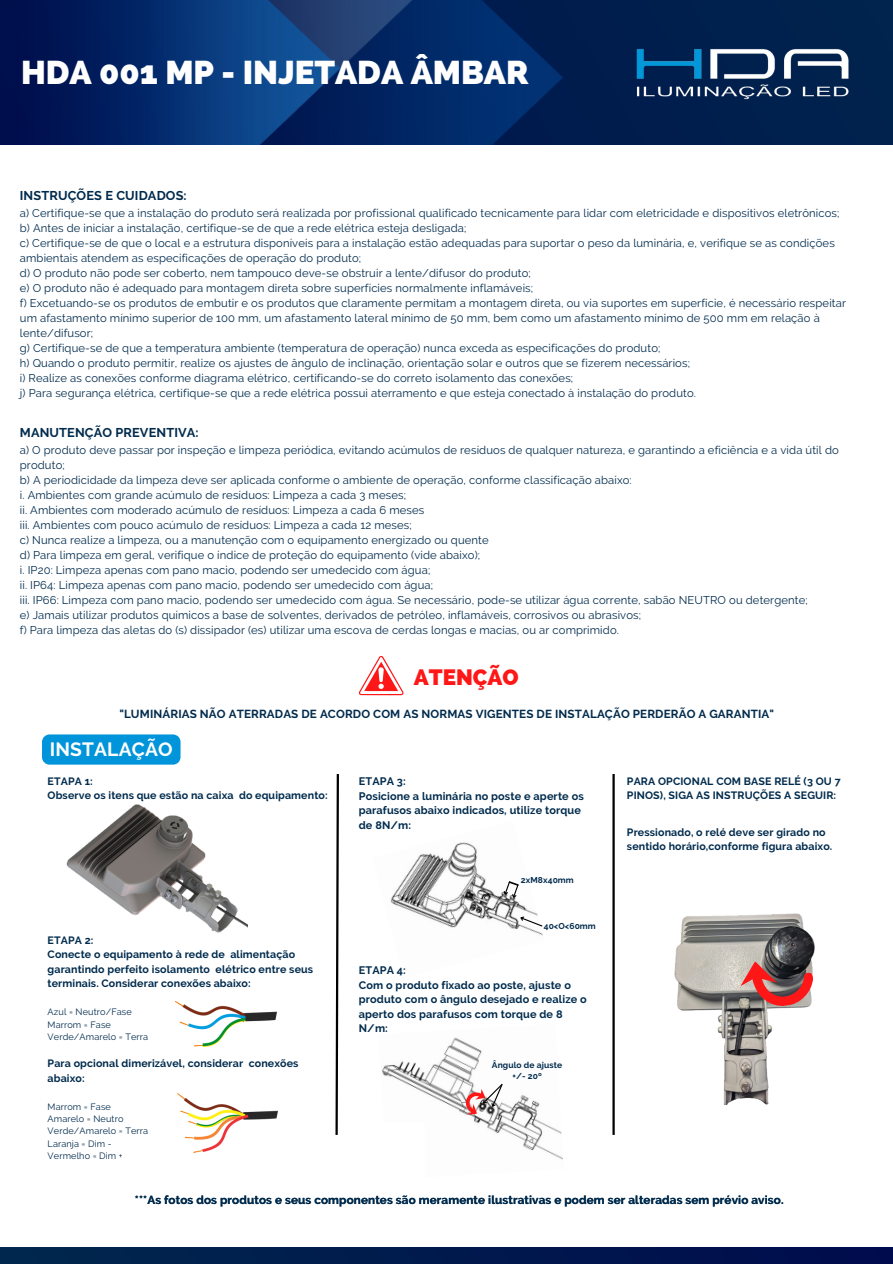
<style>
.page{position:relative;width:893px;height:1264px;background:#fff}
.page>*{position:absolute;margin:0;border:0;box-sizing:border-box;transform-origin:0 0}
.t1{font:800 33px "Raleway";color:#fff}
.t2{font:800 22.35px "Raleway";color:#ff1616}
.t3{font:700 19.2px "Raleway";letter-spacing:.01em;color:#fff}
.t4{font:700 12.75px "Raleway";letter-spacing:.01em;color:#002b4d}
.t5{font:700 11.7px "Raleway";letter-spacing:.01em;color:#002b4d}
.t6{font:11.25px/15px "Raleway";letter-spacing:.01em;color:#002b4d}
.t7{font:700 10.95px/14.5px "Raleway";letter-spacing:.01em;color:#002b4d}
.t8{font:700 10.65px/14.5px "Raleway";letter-spacing:.01em;color:#002b4d}
.t9{font:9.15px "Raleway";letter-spacing:.01em;color:#002b4d}
.t10{font:700 8.55px/11.2px "Raleway";letter-spacing:.01em;color:#002b4d;text-align:center}
</style>
<div class="page">
<div style="left:0;top:0;width:892px;height:144px;background:#001f4d"></div>
<img style="left:15px;top:0;width:324px;height:145px">
<img style="left:238px;top:0;width:324px;height:144px">
<img style="left:627px;top:38px;width:234px;height:68px">
<div style="left:0;top:1247px;width:892px;height:16px;background:linear-gradient(to right,#00284d,#000b4d)"></div>
<svg style="left:359px;top:656px;width:44px;height:39px"></svg>
<svg style="left:335px;top:774px;width:4px;height:361px"></svg>
<hr style="left:612px;top:774px;width:2px;height:360px;background:#000">
<img style="left:66px;top:804px;width:181px;height:129px">
<img style="left:177px;top:1093px;width:100px;height:59px">
<img style="left:175px;top:1001px;width:101px;height:45px">
<img style="left:390px;top:842px;width:153px;height:94px">
<img style="left:382px;top:1037px;width:181px;height:123px">
<svg style="left:518px;top:914px;width:25px;height:13px"></svg>
<svg style="left:501px;top:879px;width:18px;height:21px"></svg>
<img style="left:674px;top:913px;width:141px;height:191px">
<svg style="left:738px;top:955px;width:77px;height:55px;background:#a06664"></svg>
<svg style="left:460px;top:1082px;width:43px;height:36px"></svg>
<div style="left:378px;top:1122px;width:46px;height:57px;background:#fff"></div>
<div style="left:42px;top:734px;width:138px;height:30px;background:#0095da"></div>
<p class="t1" style="left:21px;top:53px;width:509px">HDA 001 MP - INJETADA ÂMBAR</p>
<h5 class="t4" style="left:20px;top:188px;width:168px">INSTRUÇÕES E CUIDADOS:</h5>
<h5 class="t6" style="left:20px;top:205px;width:827px">a) Certifique-se que a instalação do produto será realizada por profissional qualificado tecnicamente para lidar com eletricidade e dispositivos eletrônicos; b) Antes de iniciar a instalação, certifique-se de que a rede elétrica esteja desligada;<br>c) Certifique-se de que o local e a estrutura disponíveis para a instalação estão adequadas para suportar o peso da luminária, e, verifique se as condições ambientais atendem as especificações de operação do produto;<br>d) O produto não pode ser coberto, nem tampouco deve-se obstruir a lente/difusor do produto;<br>e) O produto não é adequado para montagem direta sobre superfícies normalmente inflamáveis;<br>f) Excetuando-se os produtos de embutir e os produtos que claramente permitam a montagem direta, ou via suportes em superfície, é necessário respeitar um afastamento mínimo superior de 100 mm, um afastamento lateral mínimo de 50 mm, bem como um afastamento mínimo de 500 mm em relação à lente/difusor;<br>g) Certifique-se de que a temperatura ambiente (temperatura de operação) nunca exceda as especificações do produto;<br>h) Quando o produto permitir, realize os ajustes de ângulo de inclinação, orientação solar e outros que se fizerem necessários;<br>i) Realize as conexões conforme diagrama elétrico, certificando-se do correto isolamento das conexões;<br>j) Para segurança elétrica, certifique-se que a rede elétrica possui aterramento e que esteja conectado à instalação do produto.</h5>
<p class="t4" style="left:20px;top:425px;width:180px">MANUTENÇÃO PREVENTIVA:</p>
<p class="t6" style="left:20px;top:442px;width:820px">a) O produto deve passar por inspeção e limpeza periódica, evitando acúmulos de resíduos de qualquer natureza, e garantindo a eficiência e a vida útil do produto;<br>b) A periodicidade da limpeza deve ser aplicada conforme o ambiente de operação, conforme classificação abaixo:<br>i. Ambientes com grande acúmulo de resíduos: Limpeza a cada 3 meses;<br>ii. Ambientes com moderado acúmulo de resíduos: Limpeza a cada 6 meses<br>iii. Ambientes com pouco acúmulo de resíduos: Limpeza a cada 12 meses;<br>c) Nunca realize a limpeza, ou a manutenção com o equipamento energizado ou quente<br>d) Para limpeza em geral, verifique o índice de proteção do equipamento (vide abaixo);<br>i. IP20: Limpeza apenas com pano macio, podendo ser umedecido com água;<br>ii. IP64: Limpeza apenas com pano macio, podendo ser umedecido com água;<br>iii. IP66: Limpeza com pano macio, podendo ser umedecido com água. Se necessário, pode-se utilizar água corrente, sabão NEUTRO ou detergente;<br>e) Jamais utilizar produtos químicos a base de solventes, derivados de petróleo, inflamáveis, corrosivos ou abrasivos;<br>f) Para limpeza das aletas do (s) dissipador (es) utilizar uma escova de cerdas longas e macias, ou ar comprimido.</p>
<h3 class="t2" style="left:414px;top:664px;width:106px">ATENÇÃO</h3>
<p class="t5" style="left:119px;top:707px;width:656px">"LUMINÁRIAS NÃO ATERRADAS DE ACORDO COM AS NORMAS VIGENTES DE INSTALAÇÃO PERDERÃO A GARANTIA"</p>
<p class="t3" style="left:50px;top:738px;width:124px">INSTALAÇÃO</p>
<p class="t8" style="left:48px;top:774px;width:281px">ETAPA 1:<br>Observe os itens que estão na caixa do equipamento:</p>
<p class="t8" style="left:48px;top:932px;width:267px">ETAPA 2:<br>Conecte o equipamento à rede de alimentação garantindo perfeito isolamento elétrico entre seus terminais. Considerar conexões abaixo:</p>
<p class="t9" style="left:48px;top:1006px;width:86px">Azul = Neutro/Fase</p>
<p class="t9" style="left:48px;top:1018px;width:65px">Marrom = Fase</p>
<p class="t9" style="left:48px;top:1031px;width:102px">Verde/Amarelo = Terra</p>
<h1 class="t8" style="left:48px;top:1056px;width:252px">Para opcional dimerizável, considerar conexões abaixo:</h1>
<p class="t9" style="left:48px;top:1101px;width:65px">Marrom = Fase</p>
<h6 class="t9" style="left:48px;top:1113px;width:77px">Amarelo = Neutro</h6>
<h6 class="t9" style="left:48px;top:1125px;width:102px">Verde/Amarelo = Terra</h6>
<p class="t9" style="left:48px;top:1137px;width:66px">Laranja = Dim -</p>
<h2 class="t9" style="left:48px;top:1150px;width:77px">Vermelho = Dim +</h2>
<h5 class="t7" style="left:359px;top:774px;width:226px">ETAPA 3:<br>Posicione a luminária no poste e aperte os parafusos abaixo indicados, utilize torque de 8N/m:</h5>
<h5 class="t10" style="left:521px;top:874px;width:54px">2xM8x40mm</h5>
<h5 class="t10" style="left:543px;top:920px;width:54px">40&lt;O&lt;60mm</h5>
<p class="t7" style="left:359px;top:962px;width:229px">ETAPA 4:<br>Com o produto fixado ao poste, ajuste o produto com o ângulo desejado e realize o aperto dos parafusos com torque de 8<br>N/m:</p>
<p class="t10" style="left:492px;top:1059px;width:72px">Ângulo de ajuste +/- 20º</p>
<p class="t8" style="left:627px;top:774px;width:215px">PARA OPCIONAL COM BASE RELÉ (3 OU 7<br>PINOS), SIGA AS INSTRUÇÕES A SEGUIR:</p>
<p class="t8" style="left:627px;top:825px;width:207px">Pressionado, o relé deve ser girado no sentido horário,conforme figura abaixo.</p>
<p class="t5" style="left:135px;top:1192px;width:650px">***As fotos dos produtos e seus componentes são meramente ilustrativas e podem ser alteradas sem prévio aviso.</p>
</div>
